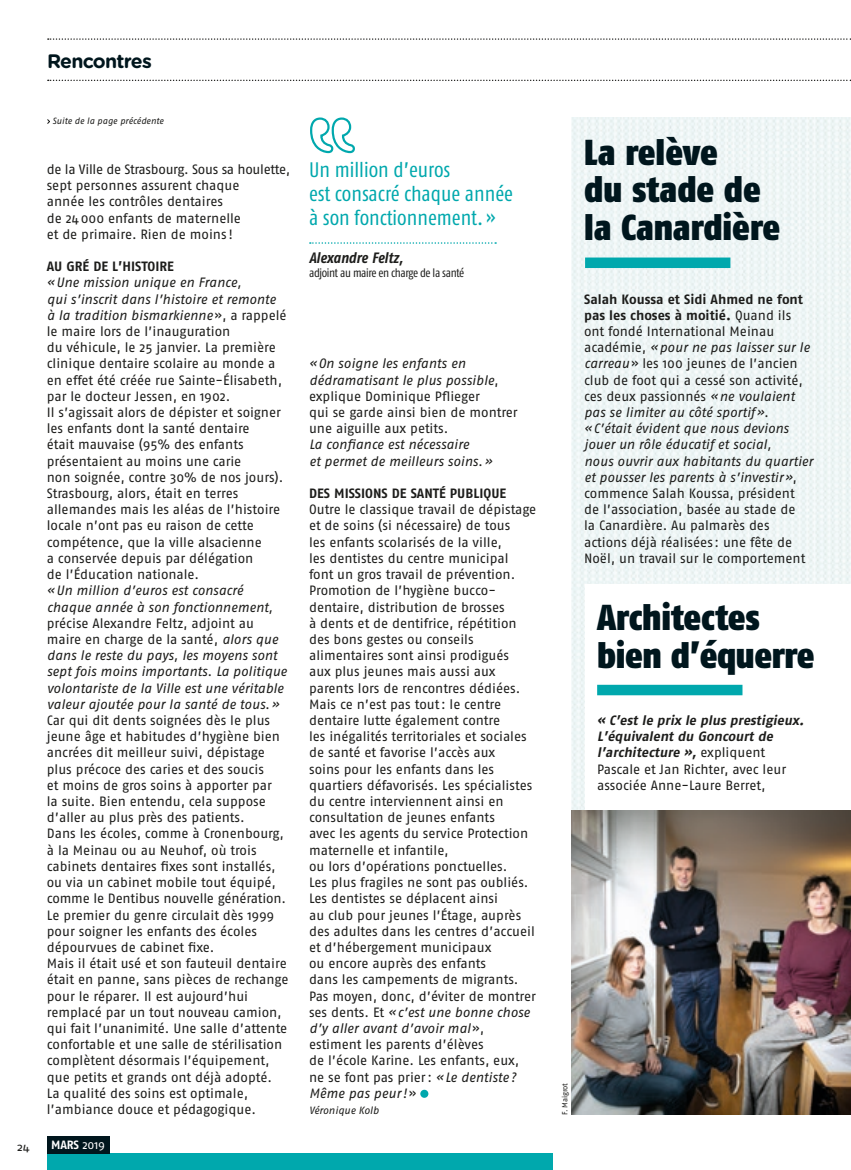
<style>
.page{position:relative;width:851px;height:1170px;background:#fff}
.page>*{position:absolute;margin:0;border:0;box-sizing:border-box;transform-origin:0 0}
.RENCONTRES_Titre2{font:900 36px/37.5px "Fago Co";letter-spacing:-.005em;color:#00161d}
.t1{font:21px/24px "Fago Co";color:#00a8ad}
.t2{font:700 19.5px "Gotham Rounded";letter-spacing:-.04em;color:#00161d}
.GF_Signature_exergue{font:italic 700 15px "Fago Co";letter-spacing:-.005em;color:#1d1d1b}
.Texte_courant{font:13.5px/16.2px "Fago No";color:#1d1d1b}
.Texte_courant-2{font:italic 13.5px/16.2px "Fago No";color:#1d1d1b}
.Texte_courant-3{font:italic 700 13.5px/16.2px "Fago No";color:#1d1d1b}
.Texte_courant-4{font:700 13.5px "Fago No";color:#1d1d1b}
.GF_Signature_exergue-2{font:12px "Fago Co";letter-spacing:-.03em;color:#1d1d1b}
.t3{font:700 12px "Fago No";color:#fff}
.t4{font:11.1px "Fago Ex";color:#1d1d1b}
.Texte_courant-5{font:italic 10.5px "Fago No";color:#1d1d1b}
.t5{font:italic 9px "Fago No";letter-spacing:-.005em;color:#1d1d1b}
.t6{font:7.5px "Fago No";letter-spacing:-.015em;color:#1d1d1b}
.s1{font-style:italic}
.s2{font-weight:400}
.s3{font-style:normal}
.s4{font-weight:700}
.s5{font-weight:400;font-style:normal}
</style>
<div class="page">
<img style="left:571px;top:117px;width:279px;height:693px">
<svg style="left:48px;top:80px;width:803px;height:1px"></svg>
<svg style="left:48px;top:38px;width:803px;height:2px"></svg>
<div style="left:47px;top:1153px;width:505px;height:16px;background:#00a8ad"></div>
<div style="left:420px;top:1089px;width:8px;height:8px;background:#00a8ad;border-radius:50%"></div>
<svg style="left:47px;top:119px;width:3px;height:5px"></svg>
<div style="left:585px;top:584px;width:265px;height:508px;background:#fff"></div>
<div style="left:597px;top:684px;width:145px;height:11px;background:#00a8ad"></div>
<div style="left:585px;top:257px;width:145px;height:11px;background:#00a8ad"></div>
<img style="left:571px;top:810px;width:279px;height:304px">
<svg style="left:310px;top:242px;width:186px;height:2px"></svg>
<svg style="left:310px;top:117px;width:45px;height:37px"></svg>
<div style="left:47px;top:1135px;width:62px;height:18px;background:#00161d"></div>
<p class="t2" style="left:47px;top:47px;width:106px">Rencontres</p>
<p class="t4" style="left:17px;top:1140px;width:14px">24</p>
<p class="t5" style="left:53px;top:116px;width:112px">Suite de la page précédente</p>
<p class="Texte_courant" style="left:47px;top:161px;width:245px">de la Ville de Strasbourg. Sous sa houlette, sept personnes assurent chaque<br>année les contrôles dentaires<br>de 24000 enfants de maternelle<br>et de primaire. Rien de moins !</p>
<p class="Texte_courant-4" style="left:47px;top:258px;width:128px">AU GRÉ DE L’HISTOIRE</p>
<p class="Texte_courant" style="left:47px;top:274px;width:241px"><span class="s1">«Une mission unique en France,<br>qui s’inscrit dans l’histoire et remonte à la tradition bismarkienne</span>», a rappelé le maire lors de l’inauguration<br>du véhicule, le 25 janvier. La première clinique dentaire scolaire au monde a en effet été créée rue Sainte-Élisabeth, par le docteur Jessen, en 1902.<br>Il s’agissait alors de dépister et soigner les enfants dont la santé dentaire<br>était mauvaise (95% des enfants présentaient au moins une carie<br>non soignée, contre 30% de nos jours).<br>Strasbourg, alors, était en terres allemandes mais les aléas de l’histoire locale n’ont pas eu raison de cette compétence, que la ville alsacienne<br>a conservée depuis par délégation<br>de l’Éducation nationale.</p>
<p class="Texte_courant" style="left:47px;top:582px;width:242px"><span class="s1">«Un million d’euros est consacré chaque année à son fonctionnement, </span>précise Alexandre Feltz, adjoint au maire en charge de la santé, <span class="s1">alors que dans le reste du pays, les moyens sont sept fois moins importants. La politique volontariste de la Ville est une véritable valeur ajoutée pour la santé de tous.» </span>Car qui dit dents soignées dès le plus jeune âge et habitudes d’hygiène bien ancrées dit meilleur suivi, dépistage plus précoce des caries et des soucis<br>et moins de gros soins à apporter par<br>la suite. Bien entendu, cela suppose d’aller au plus près des patients.<br>Dans les écoles, comme à Cronenbourg, à la Meinau ou au Neuhof, où trois cabinets dentaires fixes sont installés, ou via un cabinet mobile tout équipé, comme le Dentibus nouvelle génération.</p>
<p class="Texte_courant" style="left:47px;top:906px;width:243px">Le premier du genre circulait dès 1999 pour soigner les enfants des écoles dépourvues de cabinet fixe.<br>Mais il était usé et son fauteuil dentaire était en panne, sans pièces de rechange pour le réparer. Il est aujourd’hui remplacé par un tout nouveau camion, qui fait l’unanimité. Une salle d’attente confortable et une salle de stérilisation complètent désormais l’équipement, que petits et grands ont déjà adopté.<br>La qualité des soins est optimale, l’ambiance douce et pédagogique.</p>
<p class="t3" style="left:51px;top:1137px;width:55px">MARS <span class="s2">2019</span></p>
<p class="t1" style="left:309px;top:158px;width:205px">Un million d’euros<br>est consacré chaque année à son fonctionnement. »</p>
<p class="GF_Signature_exergue" style="left:309px;top:249px;width:96px">Alexandre Feltz,</p>
<p class="GF_Signature_exergue-2" style="left:309px;top:266px;width:156px">adjoint au maire en charge de la santé</p>
<p class="Texte_courant-2" style="left:309px;top:355px;width:210px">«On soigne les enfants en dédramatisant le plus possible<span class="s3">, explique Dominique Pflieger<br>qui se garde ainsi bien de montrer une aiguille aux petits.<br></span>La confiance est nécessaire<br>et permet de meilleurs soins.»</p>
<p class="Texte_courant" style="left:309px;top:485px;width:229px"><span class="s4">DES MISSIONS DE SANTÉ PUBLIQUE </span>Outre le classique travail de dépistage et de soins (si nécessaire) de tous<br>les enfants scolarisés de la ville,<br>les dentistes du centre municipal<br>font un gros travail de prévention.<br>Promotion de l’hygiène bucco&shy;dentaire, distribution de brosses<br>à dents et de dentifrice, répétition des bons gestes ou conseils alimentaires sont ainsi prodigués<br>aux plus jeunes mais aussi aux parents lors de rencontres dédiées.<br>Mais ce n’est pas tout: le centre dentaire lutte également contre<br>les inégalités territoriales et sociales de santé et favorise l’accès aux<br>soins pour les enfants dans les quartiers défavorisés. Les spécialistes du centre interviennent ainsi en consultation de jeunes enfants<br>avec les agents du service Protection maternelle et infantile,<br>ou lors d’opérations ponctuelles.</p>
<p class="Texte_courant" style="left:309px;top:874px;width:227px">Les plus fragiles ne sont pas oubliés.<br>Les dentistes se déplacent ainsi<br>au club pour jeunes l’Étage, auprès des adultes dans les centres d’accueil et d’hébergement municipaux<br>ou encore auprès des enfants<br>dans les campements de migrants.</p>
<p class="Texte_courant" style="left:309px;top:987px;width:228px">Pas moyen, donc, d’éviter de montrer ses dents. Et <span class="s1">«c’est une bonne chose d’y aller avant d’avoir mal</span>», estiment les parents d’élèves<br>de l’école Karine. Les enfants, eux, ne se font pas prier: <span class="s1">«Le dentiste ?<br>Même pas peur!</span>»</p>
<p class="Texte_courant-5" style="left:309px;top:1104px;width:71px">Véronique Kolb</p>
<p class="RENCONTRES_Titre2" style="left:584px;top:133px;width:197px">La relève<br>du stade de la Canardière</p>
<p class="Texte_courant" style="left:584px;top:290px;width:230px"><span class="s4">Salah Koussa et Sidi Ahmed ne font pas les choses à moitié.</span> Quand ils ont fondé International Meinau académie, <span class="s1">«pour ne pas laisser sur le carreau</span>» les 100 jeunes de l’ancien club de foot qui a cessé son activité, ces deux passionnés <span class="s1">«ne voulaient pas se limiter au côté sportif». «C’était évident que nous devions jouer un rôle éducatif et social,<br>nous ouvrir aux habitants du quartier et pousser les parents à s’investir»</span>, commence Salah Koussa, président de l’association, basée au stade de<br>la Canardière. Au palmarès des actions déjà réalisées : une fête de Noël, un travail sur le comportement</p>
<p class="RENCONTRES_Titre2" style="left:597px;top:598px;width:219px">Architectes bien d’équerre</p>
<p class="Texte_courant-3" style="left:597px;top:712px;width:211px">« C’est le prix le plus prestigieux.<br>L’équivalent du Goncourt de l’architecture », <span class="s5">ex p l i q u e n t<br>Pascale et Jan Richter, avec leur associée Anne-Laure Berret,</span></p>
<p class="t6" style="left:560px;top:1114px;width:33px;rotate:-90deg">F. Maigrot</p>
</div>
